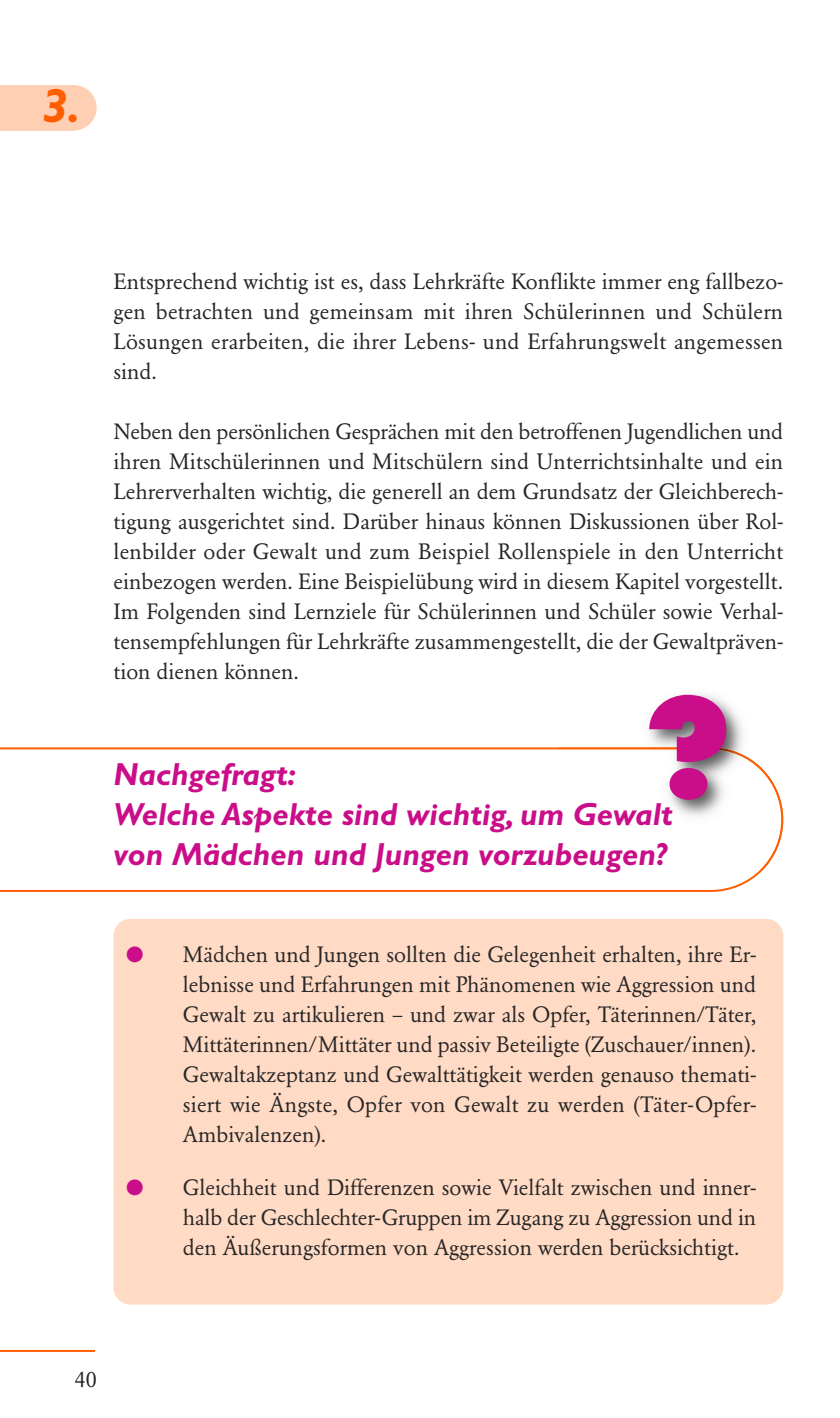
<style>
.page{position:relative;width:840px;height:1418px;background:#fff}
.page>*{position:absolute;margin:0;border:0;box-sizing:border-box;transform-origin:0 0}
.t1{font:800 127.2px "Futura";color:#ca0d89}
.t2{font:italic 700 48px "Gill Sans";color:#ff5e00}
.t3{font:italic 700 32px/40px "Gill Sans";color:#ca0d89}
.t4{font:22px/30px "Garamond BE";color:#272627;text-align:justify}
.s1{color:#ca0d89}
</style>
<div class="page">
<div style="left:113px;top:918px;width:669px;height:386px;background:#ffdac4;border-radius:17px"></div>
<hr style="left:0;top:1349px;width:95px;height:2px;background:#ff5e00">
<div style="left:0;top:85px;width:74px;height:45px;background:#ffcfb3"></div>
<div style="left:51px;top:85px;width:46px;height:45px;background:#ffcfb3;border-radius:50%"></div>
<svg style="left:0;top:747px;width:763px;height:145px"></svg>
<img style="left:649px;top:694px;width:135px;height:139px">
<img style="left:558px;top:747px;width:224px;height:123px">
<h2 class="t2" style="left:43px;top:87px;width:39px">3.</h2>
<p class="t4" style="left:113px;top:268px;width:670px">Entsprechend wichtig ist es, dass Lehrkräfte Konflikte immer eng fallbezo&shy;gen betrachten und gemeinsam mit ihren Schülerinnen und Schülern Lösungen erarbeiten, die ihrer Lebens- und Erfahrungswelt angemessen sind.</p>
<p class="t4" style="left:113px;top:418px;width:671px">Neben den persönlichen Gesprächen mit den betroffenen Jugendlichen und ihren Mitschülerinnen und Mitschülern sind Unterrichtsinhalte und ein Lehrerverhalten wichtig, die generell an dem Grundsatz der Gleichberech&shy;tigung ausgerichtet sind. Darüber hinaus können Diskussionen über Rol&shy;lenbilder oder Gewalt und zum Beispiel Rollenspiele in den Unterricht einbezogen werden. Eine Beispielübung wird in diesem Kapitel vorgestellt.<br>Im Folgenden sind Lernziele für Schülerinnen und Schüler sowie Verhal&shy;tensempfehlungen für Lehrkräfte zusammengestellt, die der Gewaltpräven&shy;tion dienen können.</p>
<h1 class="t1" style="left:642px;top:695px;width:90px">?</h1>
<h3 class="t3" style="left:113px;top:756px;width:560px">Nachgefragt:<br>Welche Aspekte sind wichtig, um Gewalt</h3>
<h3 class="t3" style="left:113px;top:836px;width:554px">von Mädchen und Jungen vorzubeugen?</h3>
<p class="t4" style="left:183px;top:941px;width:574px;text-indent:-57px"><span class="s1">●</span> Mädchen und Jungen sollten die Gelegenheit erhalten, ihre Er&shy;lebnisse und Erfahrungen mit Phänomenen wie Aggression und Gewalt zu artikulieren – und zwar als Opfer, Täterinnen/Täter, Mittäterinnen/Mittäter und passiv Beteiligte (Zuschauer/innen).<br>Gewaltakzeptanz und Gewalttätigkeit werden genauso themati&shy;siert wie Ängste, Opfer von Gewalt zu werden (Täter-Opfer-Ambivalenzen).</p>
<p class="t4" style="left:183px;top:1174px;width:574px;text-indent:-57px"><span class="s1">●</span> Gleichheit und Differenzen sowie Vielfalt zwischen und inner&shy;halb der Geschlechter-Gruppen im Zugang zu Aggression und in den Äußerungsformen von Aggression werden berücksichtigt.</p>
<p class="t4" style="left:75px;top:1365px;width:23px">40</p>
</div>
